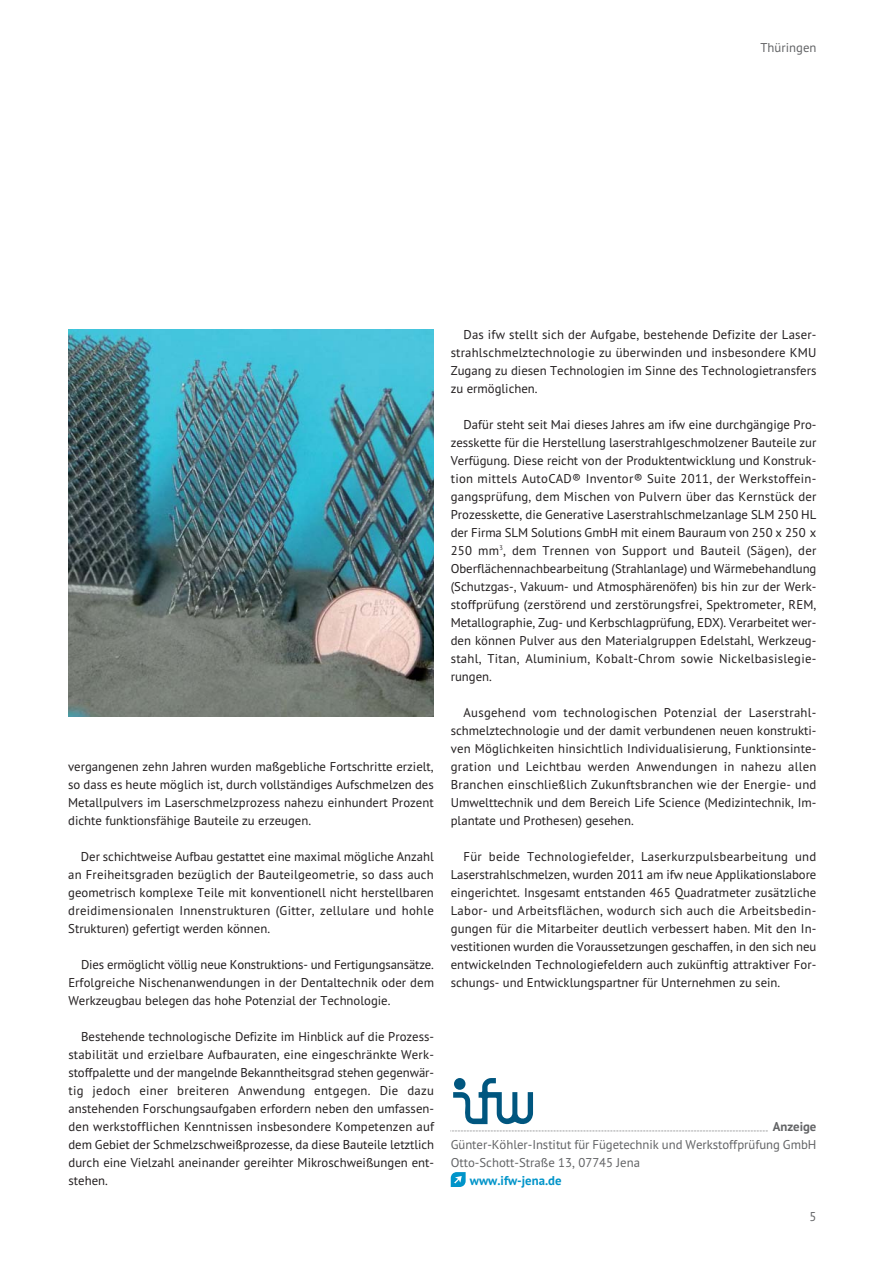
<style>
.page{position:relative;width:893px;height:1264px;background:#fff}
.page>*{position:absolute;margin:0;border:0;box-sizing:border-box;transform-origin:0 0}
.t1{font:12.75px/18px "PT Sans";color:#231f20;text-align:justify}
.t2{font:12.75px/18px "PT Sans";letter-spacing:-.005em;color:#636466}
.t3{font:700 12.75px "PT Sans";color:#0094c9}
.t4{font:700 12.75px "PT Sans";color:#636466}
</style>
<div class="page">
<img style="left:68px;top:330px;width:366px;height:386px">
<svg style="left:450px;top:1078px;width:318px;height:53px"></svg>
<svg style="left:451px;top:1172px;width:15px;height:14px"></svg>
<p class="t2" style="left:760px;top:40px;width:57px">Thüringen</p>
<p class="t1" style="left:68px;top:758px;width:367px">vergangenen zehn Jahren wurden maßgebliche Fortschritte erzielt, so dass es heute möglich ist, durch vollständiges Aufschmelzen des Metallpulvers im Laserschmelzprozess nahezu einhundert Prozent dichte funktionsfähige Bauteile zu erzeugen.</p>
<p class="t1" style="left:68px;top:848px;width:367px;text-indent:13px">Der schichtweise Aufbau gestattet eine maximal mögliche Anzahl an Freiheitsgraden bezüglich der Bauteilgeometrie, so dass auch geometrisch komplexe Teile mit konventionell nicht herstellbaren dreidimensionalen Innenstrukturen (Gitter, zellulare und hohle Strukturen) gefertigt werden können.</p>
<p class="t1" style="left:68px;top:956px;width:367px;text-indent:13px">Dies ermöglicht völlig neue Konstruktions- und Fertigungsansätze.<br>Erfolgreiche Nischen an wendungen in der Dentaltechnik oder dem Werkzeugbau belegen das hohe Potenzial der Technologie.</p>
<p class="t1" style="left:68px;top:1028px;width:367px;text-indent:13px">Bestehende technologische Defizite im Hinblick auf die Pro zess - stabilität und erzielbare Auf bauraten, eine eingeschränkte Werk - stoffpalette und der mangelnde Bekanntheitsgrad stehen gegenwär&shy;tig jedoch einer breiteren Anwendung entgegen. Die dazu an stehenden Forschungsaufgaben erfordern neben den umfassen&shy;den werkstofflichen Kenntnissen insbesondere Kompetenzen auf dem Gebiet der Schmelzschweißprozesse, da diese Bauteile letztlich durch eine Vielzahl aneinander gereihter Mikroschweißungen ent&shy;stehen.</p>
<p class="t1" style="left:451px;top:326px;width:367px;text-indent:13px">Das ifw stellt sich der Aufgabe, bestehende Defizite der Laser - strahlschmelztechnologie zu überwinden und insbesondere KMU Zugang zu diesen Technologien im Sinne des Technologietransfers zu ermöglichen.</p>
<p class="t1" style="left:451px;top:416px;width:367px;text-indent:13px">Dafür steht seit Mai dieses Jahres am ifw eine durchgängige Pro - zesskette für die Herstellung laserstrahlgeschmolzener Bauteile zur Ver fügung. Diese reicht von der Produktentwicklung und Konstruk&shy;tion mittels AutoCAD® Inventor® Suite 2011, der Werkstoffein - gangs prüfung, dem Mischen von Pulvern über das Kernstück der Prozesskette, die Generative Laserstrahlschmelzanlage SLM 250 HL der Firma SLM Solutions GmbH mit einem Bauraum von 250 x 250 x 250 mm<sup>3</sup>, dem Trennen von Support und Bauteil (Sägen), der Oberflächennachbearbeitung (Strahlanlage) und Wärmebehandlung (Schutzgas-, Vakuum- und Atmosphärenöfen) bis hin zur der Werk - stoffprüfung (zerstörend und zerstörungsfrei, Spektrometer, REM, Metallographie, Zug- und Kerbschlagprüfung, EDX). Verarbeitet wer&shy;den können Pulver aus den Materialgruppen Edelstahl, Werk zeug - stahl, Titan, Aluminium, Kobalt-Chrom sowie Nickel basis le gie - rungen.</p>
<p class="t1" style="left:451px;top:704px;width:367px;text-indent:13px">Ausgehend vom technologischen Potenzial der La ser strahl - schmelz technologie und der damit verbundenen neuen konstrukti&shy;ven Möglichkeiten hinsichtlich Individualisierung, Funktions in te - gration und Leichtbau werden Anwendungen in nahezu allen Bran chen einschließlich Zukunftsbranchen wie der Energie- und Umwelttechnik und dem Bereich Life Science (Medizintechnik, Im - plantate und Prothesen) gesehen.</p>
<p class="t1" style="left:451px;top:848px;width:367px;text-indent:13px">Für beide Technologiefelder, Laserkurzpulsbearbeitung und Laserstrahlschmelzen, wurden 2011 am ifw neue Applikationslabore eingerichtet. Insgesamt entstanden 465 Quadratmeter zusätzliche Labor- und Arbeitsflächen, wodurch sich auch die Arbeitsbe din - gungen für die Mitarbeiter deutlich verbessert haben. Mit den In - vestitionen wurden die Voraussetzungen geschaffen, in den sich neu entwickelnden Technologiefeldern auch zukünftig attraktiver For - schungs- und Entwicklungspartner für Unternehmen zu sein.</p>
<p class="t4" style="left:773px;top:1121px;width:45px">Anzeige</p>
<p class="t2" style="left:451px;top:1136px;width:367px">Günter-Köhler-Institut für Fügetechnik und Werkstoffprüfung GmbH<br>Otto-Schott-Straße 13, 07745 Jena</p>
<p class="t3" style="left:470px;top:1175px;width:93px">www.ifw-jena.de</p>
<p class="t2" style="left:809px;top:1208px;width:8px">5</p>
</div>
